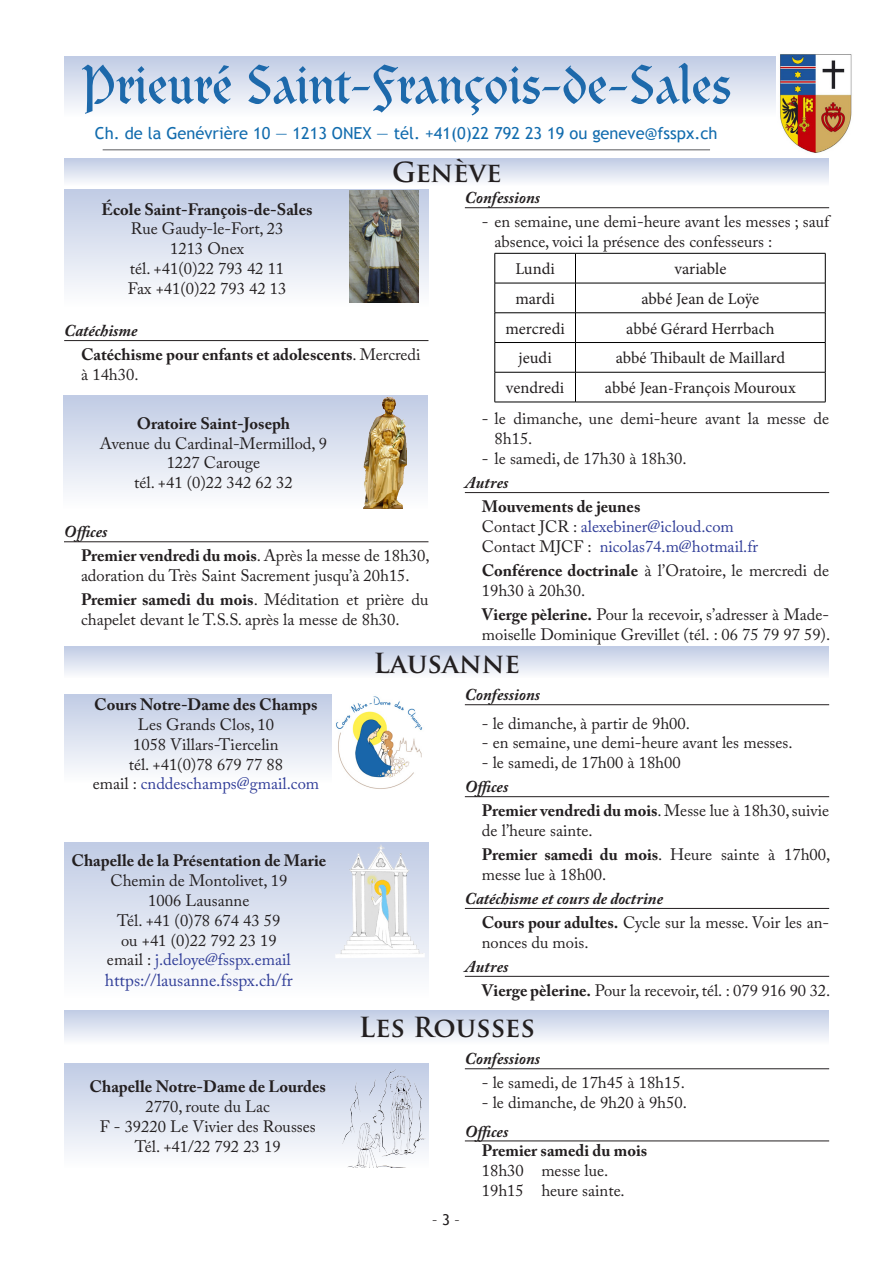
<style>
.page{position:relative;width:893px;height:1263px;background:#fff}
.page>*{position:absolute;margin:0;border:0;box-sizing:border-box;transform-origin:0 0}
.t1{font:54.75px "Clairvaux LT Std";color:#1d69ab}
.t2{font:700 27px "Trajan Pro";color:#231f20}
.t3{font:17.25px "Adobe Caslon Pro";color:#303d98}
.t4{font:16.5px/19.8px "Adobe Caslon Pro";color:#231f20}
.t5{font:700 16.5px/19.8px "Adobe Caslon Pro";color:#231f20}
.t6{font:16.5px "Adobe Caslon Pro";color:#303d98}
.Légende{font:16.5px "Minion Pro";letter-spacing:-.005em;color:#231f20}
.t7{font:italic 700 16.5px "Adobe Caslon Pro";color:#231f20}
.Légende-2{font:16.5px "Trebuchet MS";color:#126cae}
.t8{font:15px "Trebuchet MS";color:#231f20}
.s1{font-weight:400}
.s2{font-weight:700}
.s3{color:#231f20}
</style>
<div class="page">
<div style="left:65px;top:189px;width:364px;height:118px;background:linear-gradient(to bottom,#c0cbe4,#fdfefe)"></div>
<img style="left:349px;top:191px;width:70px;height:112px">
<hr style="left:465px;top:704px;width:364px;height:1px;background:#231f20">
<hr style="left:465px;top:796px;width:364px;height:1px;background:#231f20">
<hr style="left:465px;top:908px;width:364px;height:1px;background:#231f20">
<hr style="left:465px;top:976px;width:364px;height:1px;background:#231f20">
<svg style="left:64px;top:647px;width:765px;height:27px;background:#dae1ef"></svg>
<div style="left:65px;top:1010px;width:764px;height:34px;background:linear-gradient(to bottom,#c1cce5,#fafbfc)"></div>
<hr style="left:465px;top:1068px;width:364px;height:1px;background:#231f20">
<hr style="left:465px;top:1141px;width:364px;height:1px;background:#231f20">
<div style="left:65px;top:158px;width:764px;height:28px;background:linear-gradient(to bottom,#c0cbe4,#fafbfd)"></div>
<div style="left:65px;top:56px;width:764px;height:61px;background:linear-gradient(to bottom,#c0cbe4,#fdfefe)"></div>
<hr style="left:64px;top:340px;width:364px;height:1px;background:#231f20">
<div style="left:65px;top:1063px;width:364px;height:105px;background:linear-gradient(to bottom,#c0cbe4,#fdfefe)"></div>
<img style="left:342px;top:1069px;width:84px;height:99px">
<div style="left:64px;top:396px;width:364px;height:113px;background:linear-gradient(to bottom,#c0cbe4,#fdfefe)"></div>
<img style="left:363px;top:396px;width:43px;height:113px">
<hr style="left:465px;top:207px;width:364px;height:1px;background:#231f20">
<hr style="left:465px;top:492px;width:364px;height:1px;background:#231f20">
<hr style="left:495px;top:253px;width:80px;height:1px;background:#000">
<hr style="left:494px;top:253px;width:1px;height:30px;background:#000">
<hr style="left:575px;top:253px;width:250px;height:1px;background:#000">
<hr style="left:575px;top:253px;width:1px;height:30px;background:#000">
<hr style="left:825px;top:253px;width:1px;height:30px;background:#000">
<hr style="left:495px;top:283px;width:80px;height:1px;background:#000">
<hr style="left:494px;top:283px;width:1px;height:30px;background:#000">
<hr style="left:575px;top:283px;width:250px;height:1px;background:#000">
<hr style="left:575px;top:283px;width:1px;height:30px;background:#000">
<hr style="left:825px;top:283px;width:1px;height:30px;background:#000">
<hr style="left:495px;top:312px;width:80px;height:1px;background:#000">
<hr style="left:575px;top:312px;width:250px;height:1px;background:#000">
<hr style="left:495px;top:342px;width:80px;height:1px;background:#000">
<svg style="left:494px;top:313px;width:1px;height:59px"></svg>
<hr style="left:575px;top:342px;width:250px;height:1px;background:#000">
<svg style="left:575px;top:313px;width:1px;height:59px"></svg>
<svg style="left:825px;top:313px;width:1px;height:59px"></svg>
<hr style="left:495px;top:372px;width:80px;height:1px;background:#000">
<hr style="left:494px;top:372px;width:1px;height:30px;background:#000">
<hr style="left:575px;top:372px;width:250px;height:1px;background:#000">
<hr style="left:575px;top:372px;width:1px;height:30px;background:#000">
<hr style="left:825px;top:372px;width:1px;height:30px;background:#000">
<hr style="left:495px;top:402px;width:80px;height:1px;background:#000">
<hr style="left:575px;top:402px;width:250px;height:1px;background:#000">
<hr style="left:103px;top:149px;width:607px;height:1px;background:#5c5c5f">
<img style="left:777px;top:54px;width:75px;height:99px">
<div style="left:64px;top:694px;width:365px;height:89px;background:linear-gradient(to bottom,#c0cbe4,#fdfefe)"></div>
<img style="left:332px;top:694px;width:97px;height:95px">
<div style="left:65px;top:843px;width:364px;height:155px;background:linear-gradient(to bottom,#c1cce5,#fefefe)"></div>
<img style="left:333px;top:845px;width:95px;height:128px">
<hr style="left:64px;top:541px;width:364px;height:1px;background:#231f20">
<p class="t1" style="left:82px;top:52px;width:651px">Prieuré Saint-François-de-Sales</p>
<p class="Légende-2" style="left:95px;top:123px;width:624px">Ch. de la Genévrière 10 — 1213 ONEX — tél. +41(0)22 792 23 19 ou geneve@fsspx.ch</p>
<p class="t2" style="left:392px;top:156px;width:111px">Genève</p>
<p class="t5" style="left:102px;top:199px;width:212px">École Saint-François-de-Sales</p>
<p class="t4" style="left:131px;top:219px;width:154px">Rue Gaudy-le-Fort, 23</p>
<p class="t4" style="left:170px;top:239px;width:75px">1213 Onex</p>
<p class="t4" style="left:130px;top:258px;width:156px">tél. +41(0)22 793 42 11</p>
<p class="t4" style="left:128px;top:278px;width:160px">Fax +41(0)22 793 42 13</p>
<p class="t7" style="left:64px;top:321px;width:75px">Catéchisme</p>
<p class="t5" style="left:81px;top:345px;width:341px">Catéchisme pour enfants et adolescents<span class="s1">. Mercredi à 14h30.</span></p>
<p class="t5" style="left:137px;top:413px;width:155px">Oratoire Saint-Joseph</p>
<p class="t4" style="left:100px;top:433px;width:229px">Avenue du Cardinal-Mermillod, 9</p>
<p class="t4" style="left:167px;top:453px;width:95px">1227 Carouge</p>
<p class="t4" style="left:134px;top:472px;width:160px">tél. +41 (0)22 342 62 32</p>
<p class="t7" style="left:64px;top:522px;width:45px">Offices</p>
<p class="t4" style="left:81px;top:546px;width:350px"><span class="s2">Premier vendredi du mois</span>. Après la messe de 18h30, adoration du Très Saint Sacrement jusqu’à 20h15.</p>
<p class="t4" style="left:81px;top:590px;width:349px"><span class="s2">Premier samedi du mois</span>. Méditation et prière du chapelet devant le T.S.S. après la messe de 8h30.</p>
<p class="t7" style="left:465px;top:188px;width:77px">Confessions</p>
<p class="t4" style="left:495px;top:212px;width:336px;text-indent:-13px">- en semaine, une demi-heure avant les messes ; sauf absence, voici la présence des confesseurs :</p>
<p class="Légende" style="left:515px;top:258px;width:41px">Lundi</p>
<p class="Légende" style="left:674px;top:258px;width:53px">variable</p>
<p class="Légende" style="left:515px;top:288px;width:41px">mardi</p>
<p class="Légende" style="left:641px;top:288px;width:119px">abbé Jean de Loÿe</p>
<p class="Légende" style="left:505px;top:317px;width:61px">mercredi</p>
<p class="Légende" style="left:626px;top:317px;width:150px">abbé Gérard Herrbach</p>
<p class="Légende" style="left:518px;top:347px;width:35px">jeudi</p>
<p class="Légende" style="left:616px;top:347px;width:171px">abbé Thibault de Maillard</p>
<p class="Légende" style="left:506px;top:377px;width:60px">vendredi</p>
<p class="Légende" style="left:605px;top:377px;width:192px">abbé Jean-François Mouroux</p>
<p class="t4" style="left:495px;top:409px;width:336px;text-indent:-13px">- le dimanche, une demi-heure avant la messe de<br>8h15.</p>
<p class="t4" style="left:482px;top:448px;width:206px">- le samedi, de 17h30 à 18h30.</p>
<p class="t7" style="left:465px;top:473px;width:45px">Autres</p>
<p class="t5" style="left:482px;top:497px;width:160px">Mouvements de jeunes</p>
<p class="t6" style="left:482px;top:517px;width:253px"><span class="s3">Contact JCR :</span> alexebiner@icloud.com</p>
<p class="t6" style="left:482px;top:536px;width:278px"><span class="s3">Contact MJCF :</span> nicolas74.m@hotmail.fr</p>
<p class="t4" style="left:482px;top:560px;width:349px"><span class="s2">Conférence doctrinale</span> à l’Oratoire, le mercredi de<br>19h30 à 20h30.</p>
<p class="t4" style="left:482px;top:604px;width:350px"><span class="s2">Vierge pèlerine.</span> Pour la recevoir, s’adresser à Made&shy;moiselle Dominique Grevillet (tél. : 06 75 79 97 59).</p>
<p class="t5" style="left:94px;top:695px;width:225px">Cours Notre-Dame des Champs</p>
<p class="t4" style="left:138px;top:714px;width:138px">Les Grands Clos, 10</p>
<p class="t4" style="left:133px;top:734px;width:147px">1058 Villars-Tiercelin</p>
<p class="t4" style="left:129px;top:754px;width:156px">tél. +41(0)78 679 77 88</p>
<p class="t6" style="left:93px;top:774px;width:228px"><span class="s3">email :</span> cnddeschamps@gmail.com</p>
<p class="t5" style="left:71px;top:851px;width:256px">Chapelle de la Présentation de Marie</p>
<p class="t4" style="left:110px;top:871px;width:178px">Chemin de Montolivet, 19</p>
<p class="t4" style="left:148px;top:890px;width:103px">1006 Lausanne</p>
<p class="t4" style="left:117px;top:910px;width:165px">Tél. +41 (0)78 674 43 59</p>
<p class="t4" style="left:121px;top:930px;width:157px">ou +41 (0)22 792 23 19</p>
<p class="t6" style="left:107px;top:950px;width:185px"><span class="s3">email :</span> j.deloye@fsspx.email</p>
<p class="t3" style="left:105px;top:970px;width:190px">https://lausanne.fsspx.ch/fr</p>
<p class="t5" style="left:89px;top:1077px;width:238px">Chapelle Notre-Dame de Lourdes</p>
<p class="t4" style="left:145px;top:1096px;width:126px">2770, route du Lac</p>
<p class="t4" style="left:100px;top:1116px;width:217px">F - 39220 Le Vivier des Rousses</p>
<p class="t4" style="left:135px;top:1136px;width:147px">Tél. +41/22 792 23 19</p>
<p class="t2" style="left:373px;top:646px;width:148px">Lausanne</p>
<p class="t7" style="left:465px;top:685px;width:77px">Confessions</p>
<p class="t4" style="left:482px;top:713px;width:210px">- le dimanche, à partir de 9h00.</p>
<p class="t4" style="left:482px;top:733px;width:312px">- en semaine, une demi-heure avant les messes.</p>
<p class="t4" style="left:482px;top:753px;width:200px">- le samedi, de 17h00 à 18h00</p>
<p class="t7" style="left:465px;top:777px;width:45px">Offices</p>
<p class="t4" style="left:482px;top:801px;width:349px"><span class="s2">Premier vendredi du mois</span>. Messe lue à 18h30, suivie de l’heure sainte.</p>
<p class="t4" style="left:482px;top:844px;width:350px"><span class="s2">Premier samedi du mois</span>. Heure sainte à 17h00, messe lue à 18h00.</p>
<p class="t7" style="left:465px;top:889px;width:200px">Catéchisme et cours de doctrine</p>
<p class="t4" style="left:482px;top:912px;width:349px"><span class="s2">Cours pour adultes.</span> Cycle sur la messe. Voir les an&shy;nonces du mois.</p>
<p class="t7" style="left:465px;top:956px;width:45px">Autres</p>
<p class="t4" style="left:482px;top:980px;width:350px"><span class="s2">Vierge pèlerine.</span> Pour la recevoir, tél. : 079 916 90 32.</p>
<p class="t2" style="left:359px;top:1011px;width:178px">Les Rousses</p>
<p class="t7" style="left:465px;top:1049px;width:77px">Confessions</p>
<p class="t4" style="left:482px;top:1073px;width:204px">- le samedi, de 17h45 à 18h15.</p>
<p class="t4" style="left:482px;top:1092px;width:207px">- le dimanche, de 9h20 à 9h50.</p>
<p class="t7" style="left:465px;top:1121px;width:45px">Offices</p>
<p class="t5" style="left:482px;top:1141px;width:167px">Premier samedi du mois</p>
<p class="t4" style="left:482px;top:1160px;width:128px">18h30 messe lue.</p>
<p class="t4" style="left:482px;top:1180px;width:144px">19h15 heure sainte.</p>
<p class="t8" style="left:432px;top:1211px;width:29px">– 3 –</p>
</div>
